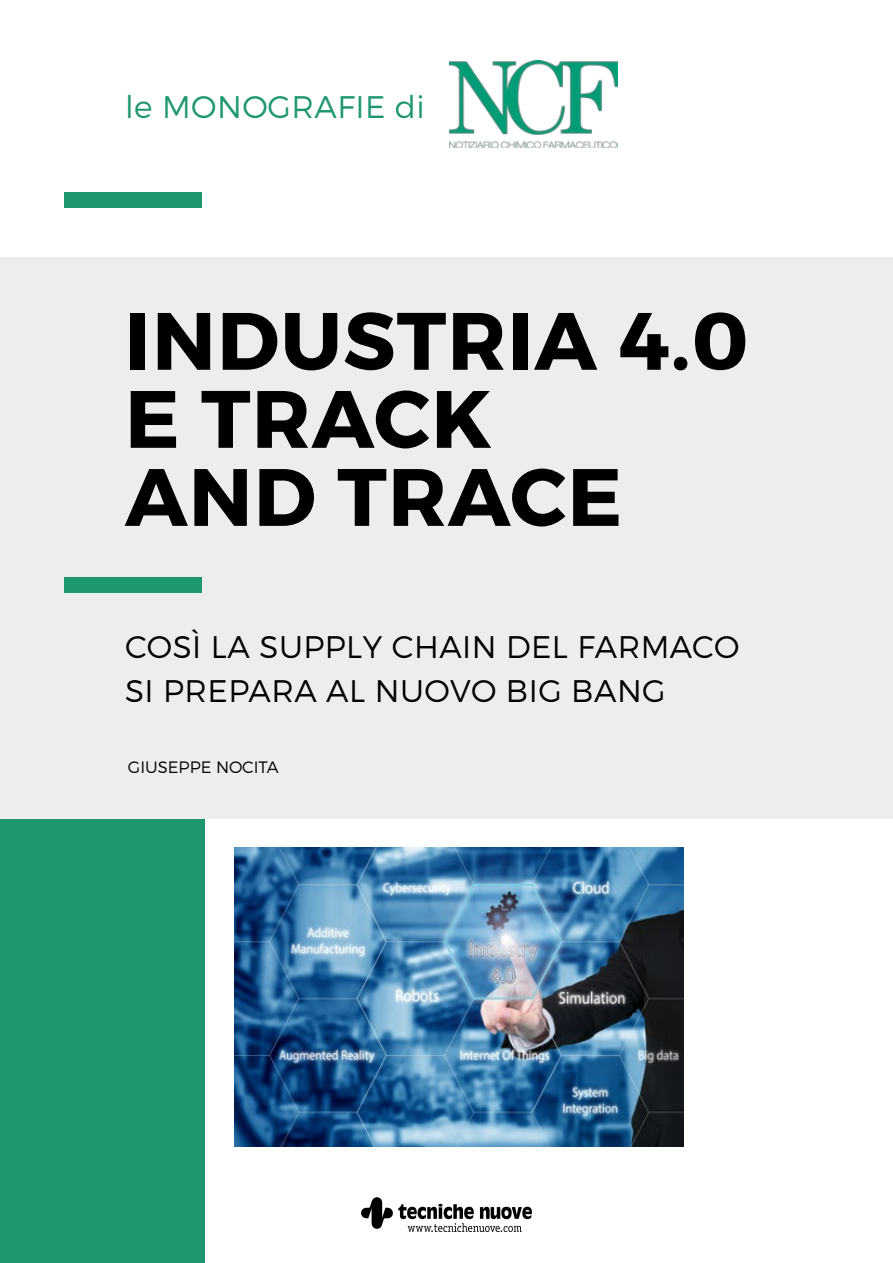
<style>
.page{position:relative;width:893px;height:1263px;background:#fff}
.page>*{position:absolute;margin:0;border:0;box-sizing:border-box;transform-origin:0 0}
.t1{font:700 81.15px/78px "Montserrat";letter-spacing:.015em;color:#000}
.t2{font:300 31.2px/44.1px "Montserrat";letter-spacing:.015em;color:#000}
.t3{font:300 31.2px "Montserrat";letter-spacing:.015em;color:#1e9770}
.t4{font:300 16.5px "Montserrat";color:#000}
</style>
<div class="page">
<div style="left:0;top:804px;width:204px;height:459px;background:#1e9770"></div>
<div style="left:0;top:257px;width:893px;height:562px;background:#eceded"></div>
<div style="left:64px;top:578px;width:138px;height:15px;background:#1e9770"></div>
<div style="left:64px;top:193px;width:138px;height:15px;background:#1e9770"></div>
<img style="left:235px;top:847px;width:449px;height:299px">
<svg style="left:361px;top:1197px;width:171px;height:35px"></svg>
<img style="left:450px;top:60px;width:168px;height:87px">
<p class="t3" style="left:125px;top:88px;width:301px">le MONOGRAFIE di</p>
<h1 class="t1" style="left:125px;top:303px;width:625px">INDUSTRIA 4.0<br>E TRACK<br>AND TRACE</h1>
<p class="t2" style="left:125px;top:624px;width:616px">COSÌ LA SUPPLY CHAIN DEL FARMACO<br>SI PREPARA AL NUOVO BIG BANG</p>
<p class="t4" style="left:128px;top:757px;width:152px">GIUSEPPE NOCITA</p>
</div>
